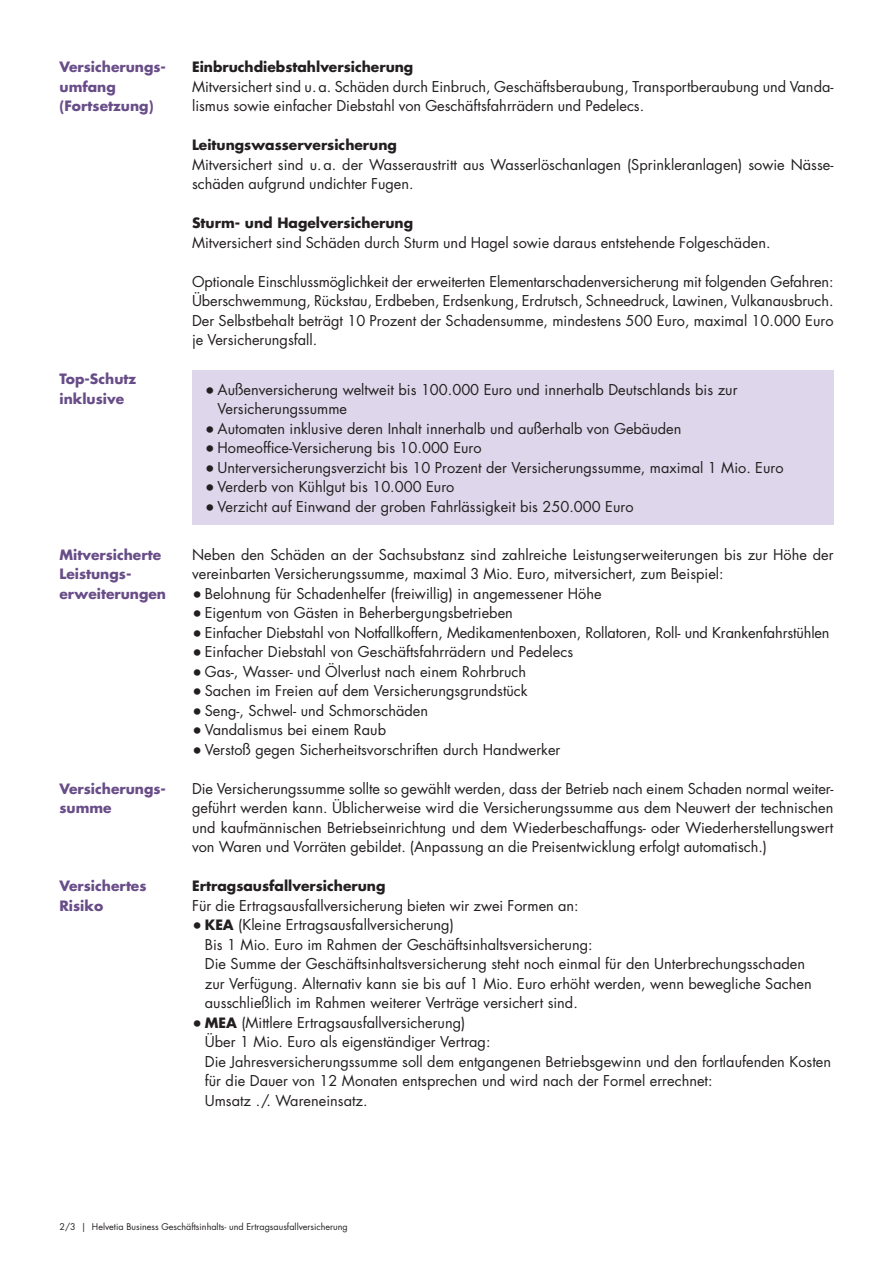
<style>
.page{position:relative;width:893px;height:1263px;background:#fff}
.page>*{position:absolute;margin:0;border:0;box-sizing:border-box;transform-origin:0 0}
.Copy_9_7_13_block{font:14.55px/19.5px "Futura Std";color:#231f20}
.Subtitle_B_bold_9_25{font:700 13.8px/19.5px "Futura Std";color:#684d88}
.Subtitle_B_bold_9_25-2{font:700 13.8px "Futura Std";color:#231f20}
.t1{font:9px "Futura Std";color:#231f20}
.s1{font-size:17.25px}
.s2{font-weight:700;font-size:13.8px}
</style>
<div class="page">
<div style="left:192px;top:370px;width:641px;height:155px;background:#ded6ea"></div>
<p class="Subtitle_B_bold_9_25" style="left:60px;top:57px;width:108px">Versicherungs&shy;umfang</p>
<p class="Subtitle_B_bold_9_25" style="left:60px;top:96px;width:96px">(Fortsetzung)</p>
<p class="Subtitle_B_bold_9_25-2" style="left:192px;top:58px;width:223px">Einbruchdiebstahlversicherung</p>
<p class="Copy_9_7_13_block" style="left:192px;top:77px;width:643px">Mitversichert sind u.a. Schäden durch Einbruch, Geschäftsberaubung, Transportberaubung und Vanda&shy;lismus sowie einfacher Diebstahl von Geschäftsfahrrädern und Pedelecs.</p>
<p class="Subtitle_B_bold_9_25-2" style="left:192px;top:136px;width:206px">Leitungswasserversicherung</p>
<p class="Copy_9_7_13_block" style="left:192px;top:155px;width:643px">Mitversichert sind u.a. der Wasseraustritt aus Wasserlöschanlagen (Sprinkleranlagen) sowie Nässe&shy;schäden aufgrund undichter Fugen.</p>
<p class="Subtitle_B_bold_9_25-2" style="left:192px;top:214px;width:223px">Sturm- und Hagelversicherung</p>
<p class="Copy_9_7_13_block" style="left:192px;top:233px;width:580px">Mitversichert sind Schäden durch Sturm und Hagel sowie daraus entstehende Folgeschäden.</p>
<p class="Copy_9_7_13_block" style="left:192px;top:272px;width:643px;text-align:justify">Optionale Einschlussmöglichkeit der erweiterten Elementarschadenversicherung mit folgenden Gefahren:<br>Überschwemmung, Rückstau, Erdbeben, Erdsenkung, Erdrutsch, Schneedruck, Lawinen, Vulkanausbruch.<br>Der Selbstbehalt beträgt 10 Prozent der Schadensumme, mindestens 500 Euro, maximal 10.000 Euro je Versicherungsfall.</p>
<p class="Subtitle_B_bold_9_25" style="left:60px;top:369px;width:78px">Top-Schutz inklusive</p>
<p class="Copy_9_7_13_block" style="left:218px;top:380px;width:521px;text-indent:-13px"><span class="s1">•</span> Außenversicherung weltweit bis 100.000 Euro und innerhalb Deutschlands bis zur<br>Versicherungssumme</p>
<p class="Copy_9_7_13_block" style="left:205px;top:419px;width:478px"><span class="s1">•</span> Automaten inklusive deren Inhalt innerhalb und außerhalb von Gebäuden</p>
<p class="Copy_9_7_13_block" style="left:205px;top:438px;width:278px"><span class="s1">•</span> Homeoffice-Versicherung bis 10.000 Euro</p>
<p class="Copy_9_7_13_block" style="left:205px;top:458px;width:580px"><span class="s1">•</span> Unterversicherungsverzicht bis 10 Prozent der Versicherungssumme, maximal 1 Mio. Euro</p>
<p class="Copy_9_7_13_block" style="left:205px;top:477px;width:251px"><span class="s1">•</span> Verderb von Kühlgut bis 10.000 Euro</p>
<p class="Copy_9_7_13_block" style="left:205px;top:497px;width:430px"><span class="s1">•</span> Verzicht auf Einwand der groben Fahrlässigkeit bis 250.000 Euro</p>
<p class="Subtitle_B_bold_9_25" style="left:60px;top:545px;width:103px">Mitversicherte</p>
<p class="Subtitle_B_bold_9_25" style="left:60px;top:564px;width:108px">Leistungs&shy;erweiterungen</p>
<p class="Copy_9_7_13_block" style="left:192px;top:545px;width:643px">Neben den Schäden an der Sachsubstanz sind zahlreiche Leistungserweiterungen bis zur Höhe der vereinbarten Versicherungssumme, maximal 3 Mio. Euro, mitversichert, zum Beispiel:</p>
<p class="Copy_9_7_13_block" style="left:192px;top:584px;width:411px"><span class="s1">•</span> Belohnung für Schadenhelfer (freiwillig) in angemessener Höhe</p>
<p class="Copy_9_7_13_block" style="left:192px;top:603px;width:322px"><span class="s1">•</span> Eigentum von Gästen in Beherbergungsbetrieben</p>
<p class="Copy_9_7_13_block" style="left:192px;top:623px;width:639px"><span class="s1">•</span> Einfacher Diebstahl von Notfallkoffern, Medikamentenboxen, Rollatoren, Roll- und Krankenfahrstühlen</p>
<p class="Copy_9_7_13_block" style="left:192px;top:642px;width:383px"><span class="s1">•</span> Einfacher Diebstahl von Geschäftsfahrrädern und Pedelecs</p>
<p class="Copy_9_7_13_block" style="left:192px;top:662px;width:336px"><span class="s1">•</span> Gas-, Wasser- und Ölverlust nach einem Rohrbruch</p>
<p class="Copy_9_7_13_block" style="left:192px;top:681px;width:337px"><span class="s1">•</span> Sachen im Freien auf dem Versicherungsgrundstück</p>
<p class="Copy_9_7_13_block" style="left:192px;top:701px;width:238px"><span class="s1">•</span> Seng-, Schwel- und Schmorschäden</p>
<p class="Copy_9_7_13_block" style="left:192px;top:720px;width:195px"><span class="s1">•</span> Vandalismus bei einem Raub</p>
<p class="Copy_9_7_13_block" style="left:192px;top:740px;width:370px"><span class="s1">•</span> Verstoß gegen Sicherheitsvorschriften durch Handwerker</p>
<p class="Subtitle_B_bold_9_25" style="left:60px;top:779px;width:108px">Versicherungs&shy;summe</p>
<p class="Copy_9_7_13_block" style="left:192px;top:779px;width:643px;text-align:justify">Die Versicherungssumme sollte so gewählt werden, dass der Betrieb nach einem Schaden normal weiter&shy;geführt werden kann. Üblicherweise wird die Versicherungssumme aus dem Neuwert der technischen und kaufmännischen Betriebseinrichtung und dem Wiederbeschaffungs- oder Wiederherstellungswert von Waren und Vorräten gebildet. (Anpassung an die Preisentwicklung erfolgt automatisch.)</p>
<p class="Subtitle_B_bold_9_25" style="left:60px;top:876px;width:89px">Versichertes<br>Risiko</p>
<p class="Subtitle_B_bold_9_25-2" style="left:192px;top:877px;width:195px">Ertragsausfallversicherung</p>
<p class="Copy_9_7_13_block" style="left:192px;top:896px;width:388px">Für die Ertragsausfallversicherung bieten wir zwei Formen an:</p>
<p class="Copy_9_7_13_block" style="left:205px;top:915px;width:608px;text-indent:-13px"><span class="s1">•</span> <span class="s2">KEA</span> (Kleine Ertragsausfallversicherung)<br>Bis 1 Mio. Euro im Rahmen der Geschäftsinhaltsversicherung:<br>Die Summe der Geschäftsinhaltsversicherung steht noch einmal für den Unterbrechungsschaden zur Verfügung. Alternativ kann sie bis auf 1 Mio. Euro erhöht werden, wenn bewegliche Sachen ausschließlich im Rahmen weiterer Verträge versichert sind.</p>
<p class="Copy_9_7_13_block" style="left:205px;top:1013px;width:628px;text-indent:-13px"><span class="s1">•</span> <span class="s2">MEA</span> (Mittlere Ertragsausfallversicherung)<br>Über 1 Mio. Euro als eigenständiger Vertrag:<br>Die Jahresversicherungssumme soll dem entgangenen Betriebsgewinn und den fortlaufenden Kosten für die Dauer von 12 Monaten entsprechen und wird nach der Formel errechnet:<br>Umsatz ./. Wareneinsatz.</p>
<p class="t1" style="left:60px;top:1221px;width:290px">2/3 | Helvetia Business Geschäftsinhalts- und Ertragsausfallversicherung</p>
</div>
